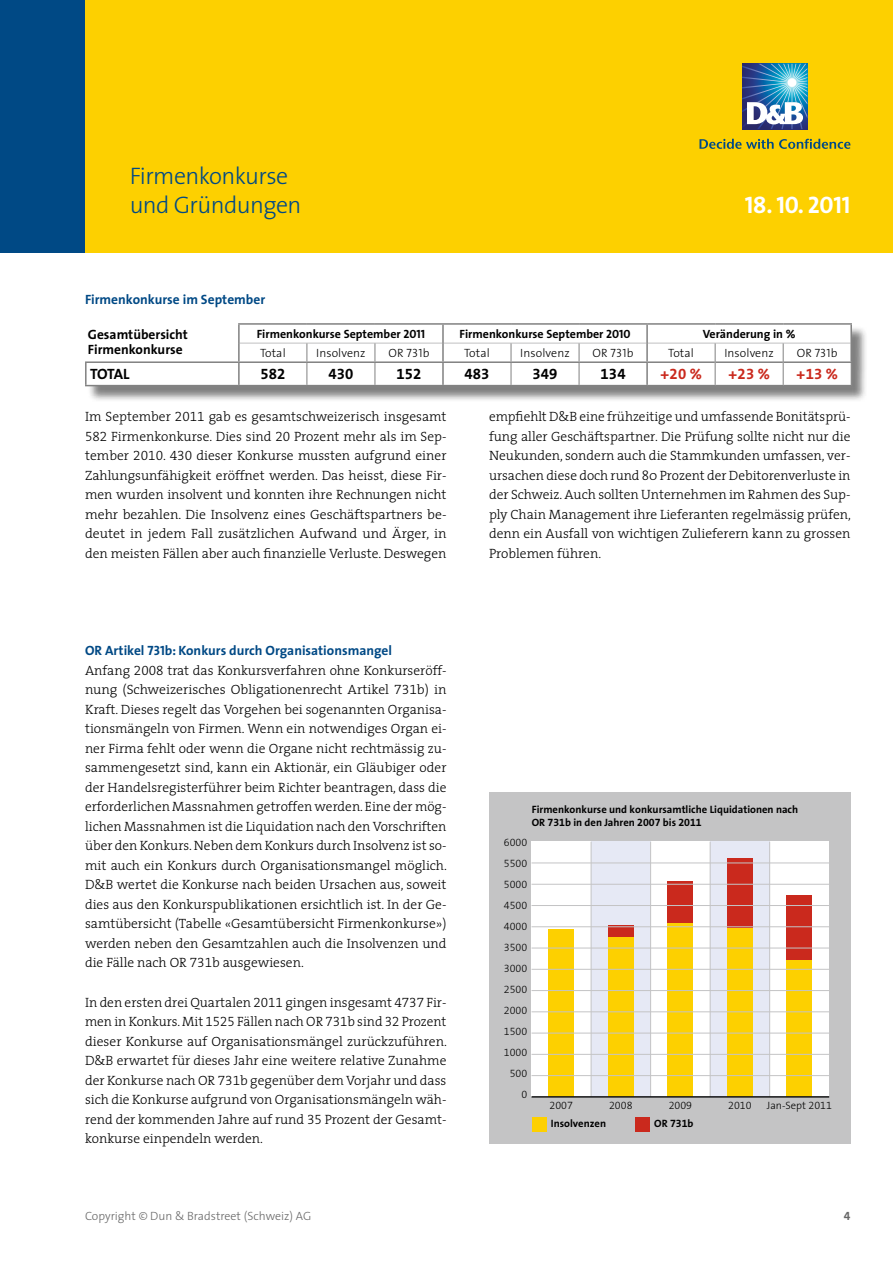
<style>
.page{position:relative;width:893px;height:1263px;background:#fff}
.page>*{position:absolute;margin:0;border:0;box-sizing:border-box;transform-origin:0 0}
.t1{font:300 24px/28.5px "The Sans";letter-spacing:-.025em;color:#004985}
.t2{font:24px "The Sans Bold Caps";letter-spacing:-.01em;color:#fff}
.t3{font:15px "The Sans Bold Expert";letter-spacing:.01em;color:#000}
.t4{font:15px "The Sans Bold Expert";color:#ca291d}
.t5{font:700 15px "The Sans";letter-spacing:-.04em;color:#000}
.t6{font:300 13.5px/19.5px "The Serif";color:#000;text-align:justify}
.t7{font:700 13.5px "The Sans";color:#004985}
.t8{font:700 13.5px/15px "The Sans";color:#000}
.t9{font:700 12px "The Sans";color:#000}
.t10{font:300 12px "The Sans";letter-spacing:.01em;color:#000}
.t11{font:300 12px "The Sans";color:#676767}
.t12{font:12px "The Sans Bold Expert";color:#676767}
.t13{font:700 10.65px/12.8px "The Sans";color:#000}
.t14{font:10.65px/21px "The Sans Light Expert";color:#000;text-align:right}
.t15{font:300 10.65px "The Sans";color:#000}
.s1{font-family:"The Sans Bold Caps";font-weight:400}
.s2{font-family:"The Sans Light Caps";font-weight:400}
.s3{font-family:"The Serif Light Expert";font-weight:400}
.s4{font-family:"The Sans Bold Expert";font-weight:400}
.s5{font-family:"The Sans Light Expert";font-weight:400}
</style>
<div class="page">
<div style="left:0;top:0;width:85px;height:253px;background:#004985"></div>
<div style="left:85px;top:0;width:808px;height:253px;background:#fdd000"></div>
<svg style="left:742px;top:64px;width:65px;height:65px;background:#5f90bc"></svg>
<svg style="left:699px;top:139px;width:152px;height:10px"></svg>
<div style="left:489px;top:792px;width:361px;height:351px;background:#c4c4c5"></div>
<div style="left:531px;top:842px;width:298px;height:255px;background:#fff"></div>
<div style="left:591px;top:842px;width:60px;height:255px;background:#e6e9f5"></div>
<div style="left:710px;top:842px;width:60px;height:255px;background:#e6e9f5"></div>
<div style="left:549px;top:929px;width:25px;height:168px;background:#fdd000"></div>
<div style="left:608px;top:926px;width:26px;height:12px;background:#ca291d"></div>
<div style="left:608px;top:938px;width:26px;height:159px;background:#fdd000"></div>
<div style="left:668px;top:881px;width:25px;height:42px;background:#ca291d"></div>
<div style="left:668px;top:923px;width:25px;height:174px;background:#fdd000"></div>
<div style="left:727px;top:858px;width:26px;height:70px;background:#ca291d"></div>
<div style="left:727px;top:928px;width:26px;height:169px;background:#fdd000"></div>
<div style="left:787px;top:895px;width:25px;height:65px;background:#ca291d"></div>
<div style="left:787px;top:960px;width:25px;height:137px;background:#fdd000"></div>
<hr style="left:591px;top:842px;width:1px;height:255px;background:#c4c4c5">
<hr style="left:650px;top:842px;width:1px;height:255px;background:#c4c4c5">
<hr style="left:710px;top:842px;width:1px;height:255px;background:#c4c4c5">
<hr style="left:769px;top:842px;width:1px;height:255px;background:#c4c4c5">
<hr style="left:531px;top:1096px;width:298px;height:1px;background:#121314">
<hr style="left:531px;top:1075px;width:298px;height:1px;background:#c4c4c5">
<hr style="left:531px;top:1054px;width:298px;height:1px;background:#c4c4c5">
<hr style="left:531px;top:1033px;width:298px;height:1px;background:#c4c4c5">
<hr style="left:531px;top:1011px;width:298px;height:1px;background:#c4c4c5">
<hr style="left:531px;top:990px;width:298px;height:1px;background:#c4c4c5">
<hr style="left:531px;top:969px;width:298px;height:1px;background:#c4c4c5">
<hr style="left:531px;top:948px;width:298px;height:1px;background:#c4c4c5">
<hr style="left:531px;top:926px;width:298px;height:1px;background:#c4c4c5">
<hr style="left:531px;top:905px;width:298px;height:1px;background:#c4c4c5">
<hr style="left:531px;top:884px;width:298px;height:1px;background:#c4c4c5">
<hr style="left:531px;top:863px;width:298px;height:1px;background:#c4c4c5">
<div style="left:532px;top:1117px;width:15px;height:15px;background:#fdd000"></div>
<div style="left:635px;top:1117px;width:15px;height:15px;background:#ca291d"></div>
<div style="left:87px;top:325px;width:781px;height:78px;background:#000;opacity:.5"></div>
<hr style="left:85px;top:363px;width:2px;height:22px;background:#818181">
<hr style="left:238px;top:323px;width:69px;height:2px;background:#818181">
<hr style="left:307px;top:323px;width:68px;height:2px;background:#818181">
<hr style="left:375px;top:323px;width:68px;height:2px;background:#818181">
<hr style="left:443px;top:323px;width:68px;height:2px;background:#818181">
<hr style="left:511px;top:323px;width:68px;height:2px;background:#818181">
<hr style="left:579px;top:323px;width:68px;height:2px;background:#818181">
<hr style="left:647px;top:323px;width:68px;height:2px;background:#818181">
<hr style="left:715px;top:323px;width:68px;height:2px;background:#818181">
<hr style="left:783px;top:323px;width:69px;height:2px;background:#818181">
<hr style="left:85px;top:361px;width:154px;height:2px;background:#818181">
<hr style="left:85px;top:385px;width:154px;height:1px;background:#818181">
<svg style="left:86px;top:324px;width:766px;height:62px"></svg>
<hr style="left:239px;top:361px;width:68px;height:2px;background:#818181">
<hr style="left:307px;top:361px;width:68px;height:2px;background:#818181">
<hr style="left:375px;top:361px;width:68px;height:2px;background:#818181">
<hr style="left:443px;top:361px;width:68px;height:2px;background:#818181">
<hr style="left:511px;top:361px;width:68px;height:2px;background:#818181">
<hr style="left:579px;top:361px;width:68px;height:2px;background:#818181">
<h1 class="t1" style="left:130px;top:161px;width:173px">Firmenkonkurse und Gründungen</h1>
<p class="t7" style="left:85px;top:289px;width:182px">Firmenkonkurse im September</p>
<h1 class="t2" style="left:745px;top:184px;width:107px">18. 10. 2011</h1>
<p class="t8" style="left:88px;top:327px;width:102px">Gesamtübersicht<br>Firmenkonkurse</p>
<p class="t9" style="left:257px;top:324px;width:170px">Firmenkonkurse September <span class="s1">2011</span></p>
<p class="t9" style="left:460px;top:324px;width:172px">Firmenkonkurse September <span class="s1">2010</span></p>
<p class="t9" style="left:703px;top:324px;width:94px">Veränderung in %</p>
<p class="t10" style="left:260px;top:343px;width:27px">Total</p>
<p class="t10" style="left:316px;top:343px;width:51px">Insolvenz</p>
<p class="t10" style="left:389px;top:343px;width:42px">OR <span class="s2">731</span>b</p>
<p class="t10" style="left:464px;top:343px;width:27px">Total</p>
<p class="t10" style="left:520px;top:343px;width:51px">Insolvenz</p>
<p class="t10" style="left:593px;top:343px;width:42px">OR <span class="s2">731</span>b</p>
<p class="t10" style="left:668px;top:343px;width:27px">Total</p>
<p class="t10" style="left:724px;top:343px;width:51px">Insolvenz</p>
<p class="t10" style="left:797px;top:343px;width:42px">OR <span class="s2">731</span>b</p>
<p class="t5" style="left:90px;top:362px;width:41px">TOTAL</p>
<p class="t3" style="left:260px;top:362px;width:27px">582</p>
<p class="t3" style="left:328px;top:362px;width:27px">430</p>
<p class="t3" style="left:396px;top:362px;width:27px">152</p>
<p class="t3" style="left:464px;top:362px;width:27px">483</p>
<p class="t3" style="left:532px;top:362px;width:27px">349</p>
<p class="t3" style="left:600px;top:362px;width:27px">134</p>
<p class="t4" style="left:660px;top:362px;width:43px">+20 %</p>
<p class="t4" style="left:728px;top:362px;width:43px">+23 %</p>
<p class="t4" style="left:796px;top:362px;width:43px">+13 %</p>
<p class="t6" style="left:85px;top:407px;width:363px">Im September <span class="s3">2011</span> gab es gesamtschweizerisch insgesamt <span class="s3">582</span> Firmenkonkurse. Dies sind <span class="s3">20</span> Prozent mehr als im Sep&shy;tember <span class="s3">2010</span>. <span class="s3">430</span> dieser Konkurse mussten aufgrund einer Zahlungsunfähigkeit eröffnet werden. Das heisst, diese Fir&shy;men wurden insolvent und konnten ihre Rechnungen nicht mehr bezahlen. Die Insolvenz eines Geschäftspartners be&shy;deutet in jedem Fall zusätzlichen Aufwand und Ärger, in den meisten Fällen aber auch finanzielle Verluste. Deswegen</p>
<p class="t7" style="left:85px;top:639px;width:309px">OR Artikel <span class="s1">731</span>b: Konkurs durch Organisationsmangel</p>
<p class="t6" style="left:85px;top:660px;width:363px">Anfang <span class="s3">2008</span> trat das Konkursverfahren ohne Konkurseröff&shy;nung (Schweizerisches Obligationenrecht Artikel <span class="s3">731</span>b) in Kraft. Dieses regelt das Vorgehen bei sogenannten Organisa&shy;tionsmängeln von Firmen. Wenn ein notwendiges Organ ei&shy;ner Firma fehlt oder wenn die Organe nicht rechtmässig zu&shy;sammengesetzt sind, kann ein Aktionär, ein Gläubiger oder der Handelsregisterführer beim Richter beantragen, dass die erforderlichen Massnahmen getroffen werden. Eine der mög&shy;lichen Massnahmen ist die Liquidation nach den Vorschriften über den Konkurs. Neben dem Konkurs durch Insolvenz ist so&shy;mit auch ein Konkurs durch Organisationsmangel möglich.<br>D&amp;B wertet die Konkurse nach beiden Ursachen aus, soweit dies aus den Konkurspublikationen ersichtlich ist. In der Ge&shy;samtübersicht (Tabelle «Gesamtübersicht Firmenkonkurse») werden neben den Gesamtzahlen auch die Insolvenzen und die Fälle nach OR <span class="s3">731</span>b ausgewiesen.</p>
<p class="t6" style="left:85px;top:992px;width:363px">In den ersten drei Quartalen <span class="s3">2011</span> gingen insgesamt <span class="s3">4737</span> Fir&shy;men in Konkurs. Mit <span class="s3">1525</span> Fällen nach OR <span class="s3">731</span>b sind <span class="s3">32</span> Prozent dieser Konkurse auf Organisationsmängel zurückzuführen.<br>D&amp;B erwartet für dieses Jahr eine weitere relative Zunahme der Konkurse nach OR <span class="s3">731</span>b gegenüber dem Vorjahr und dass sich die Konkurse aufgrund von Organisationsmängeln wäh&shy;rend der kommenden Jahre auf rund <span class="s3">35</span> Prozent der Gesamt&shy;konkurse einpendeln werden.</p>
<p class="t6" style="left:489px;top:407px;width:363px">empfiehlt D&amp;B eine frühzeitige und umfassende Bonitätsprü&shy;fung aller Geschäftspartner. Die Prüfung sollte nicht nur die Neukunden, sondern auch die Stammkunden umfassen, ver&shy;ursachen diese doch rund 80 Prozent der Debitorenverluste in der Schweiz. Auch sollten Unternehmen im Rahmen des Sup&shy;ply Chain Management ihre Lieferanten regelmässig prüfen, denn ein Ausfall von wichtigen Zulieferern kann zu grossen Problemen führen.</p>
<p class="t13" style="left:532px;top:803px;width:268px">Firmenkonkurse und konkursamtliche Liquidationen nach<br>OR <span class="s4">731</span>b in den Jahren <span class="s4">2007</span> bis <span class="s4">2011</span></p>
<p class="t14" style="left:504px;top:831px;width:25px">6000<br>5500<br>5000<br>4500<br>4000<br>3500<br>3000<br>2500<br>2000<br>1500<br>1000<br>500<br>0</p>
<p class="t14" style="left:550px;top:1094px;width:25px">2007</p>
<p class="t14" style="left:609px;top:1094px;width:25px">2008</p>
<p class="t14" style="left:669px;top:1094px;width:25px">2009</p>
<p class="t14" style="left:728px;top:1094px;width:25px">2010</p>
<p class="t15" style="left:767px;top:1096px;width:66px">Jan-Sept <span class="s5">2011</span></p>
<p class="t13" style="left:551px;top:1117px;width:57px">Insolvenzen</p>
<p class="t13" style="left:654px;top:1117px;width:41px">OR <span class="s4">731</span>b</p>
<p class="t11" style="left:85px;top:1206px;width:228px">Copyright © Dun &amp; Bradstreet (Schweiz) AG</p>
<p class="t12" style="left:844px;top:1206px;width:8px">4</p>
</div>
